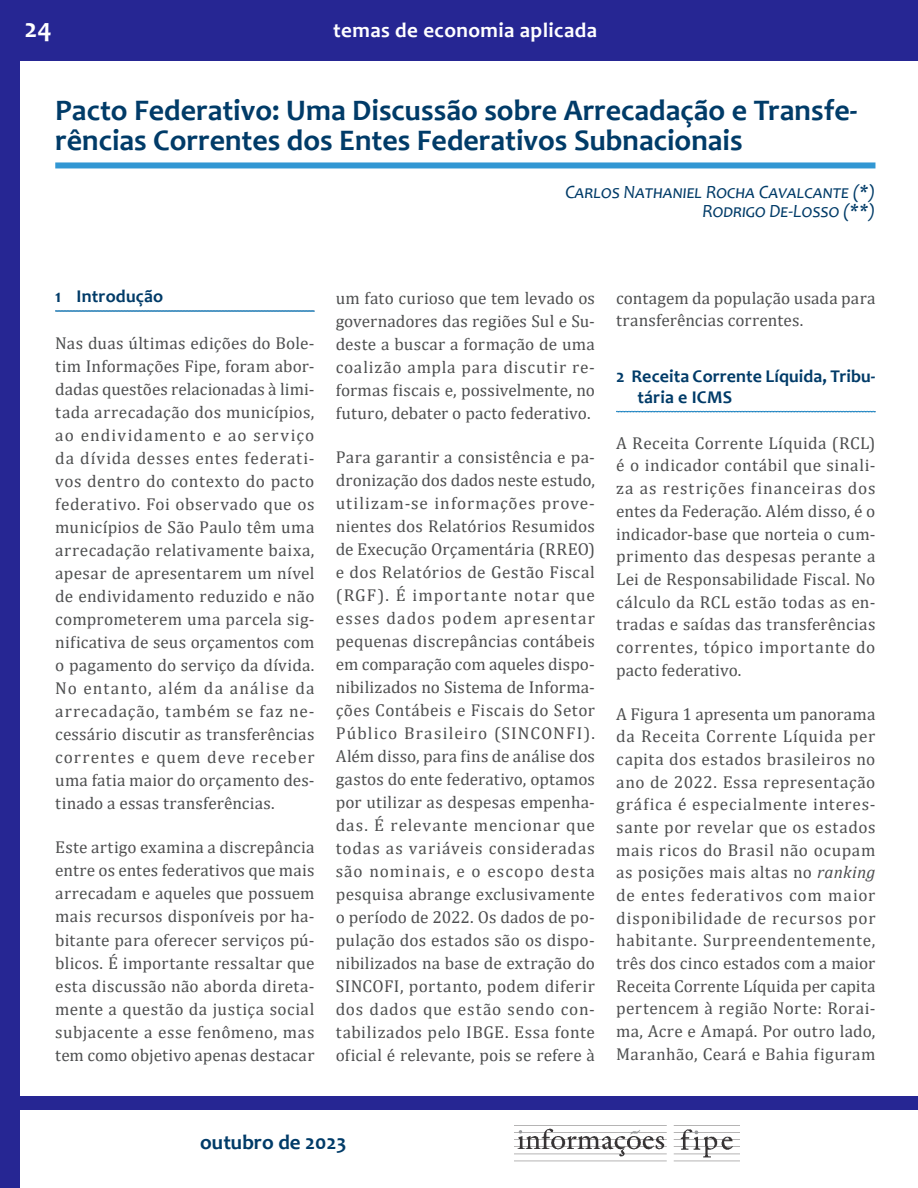
<style>
.page{position:relative;width:918px;height:1188px;background:#fff}
.page>*{position:absolute;margin:0;border:0;box-sizing:border-box;transform-origin:0 0}
.t1{font:700 30px/30.2px "Candara";color:#003b68}
.t2{font:700 27px "Candara";color:#fff}
.t3{font:700 21px "Candara";letter-spacing:.02em;color:#fff}
.t4{font:700 21px "Candara";color:#003b68}
.t5{font:italic 18.75px/18.9px "Candara";color:#003b68;text-align:right}
.t6{font:700 18px/21.1px "Candara";letter-spacing:.005em;color:#003b68}
.t7{font:17.25px/23px "Cambria";letter-spacing:.015em;color:#4e4f50;text-align:justify}
.s1{font-style:italic}
</style>
<div class="page">
<div style="left:0;top:0;width:20px;height:1188px;background:#262693"></div>
<div style="left:0;top:0;width:918px;height:61px;background:#262693"></div>
<div style="left:15px;top:1097px;width:903px;height:13px;background:#262693"></div>
<img style="left:514px;top:1125px;width:225px;height:37px">
<div style="left:55px;top:162px;width:820px;height:6px;background:#3297d3"></div>
<svg style="left:55px;top:310px;width:260px;height:2px"></svg>
<svg style="left:616px;top:411px;width:260px;height:1px"></svg>
<h2 class="t2" style="left:25px;top:12px;width:29px">24</h2>
<p class="t3" style="left:333px;top:17px;width:265px">temas de economia aplicada</p>
<h1 class="t1" style="left:55px;top:94px;width:804px">Pacto Federativo: Uma Discussão sobre Arrecadação e Transfe&shy;rências Correntes dos Entes Federativos Subnacionais</h1>
<p class="t5" style="left:565px;top:183px;width:312px">Carlos Nathaniel Rocha Cavalcante (*)<br>Rodrigo De-Losso (**)</p>
<p class="t6" style="left:55px;top:285px;width:110px">1 Introdução</p>
<p class="t7" style="left:55px;top:331px;width:261px">Nas duas últimas edições do Bole&shy;tim Informações Fipe, foram abor&shy;dadas questões relacionadas à limi&shy;tada arrecadação dos municípios, ao endividamento e ao serviço da dívida desses entes federati&shy;vos dentro do contexto do pacto federativo. Foi observado que os municípios de São Paulo têm uma arrecadação relativamente baixa, apesar de apresentarem um nível de endividamento reduzido e não comprometerem uma parcela sig&shy;nificativa de seus orçamentos com o pagamento do serviço da dívida.<br>No entanto, além da análise da arrecadação, também se faz ne&shy;cessário discutir as transferências correntes e quem deve receber uma fatia maior do orçamento des&shy;tinado a essas transferências.</p>
<p class="t7" style="left:55px;top:836px;width:261px">Este artigo examina a discrepância entre os entes federativos que mais arrecadam e aqueles que possuem mais recursos disponíveis por ha&shy;bitante para oferecer serviços pú&shy;blicos. É importante ressaltar que esta discussão não aborda direta&shy;mente a questão da justiça social subjacente a esse fenômeno, mas tem como objetivo apenas destacar</p>
<p class="t7" style="left:336px;top:286px;width:261px">um fato curioso que tem levado os governadores das regiões Sul e Su&shy;deste a buscar a formação de uma coalizão ampla para discutir re&shy;formas fiscais e, possivelmente, no futuro, debater o pacto federativo.</p>
<p class="t7" style="left:336px;top:446px;width:261px">Para garantir a consistência e pa&shy;dronização dos dados neste estudo, utilizam-se informações prove&shy;nientes dos Relatórios Resumidos de Execução Orçamentária (RREO) e dos Relatórios de Gestão Fiscal (RGF). É importante notar que esses dados podem apresentar pequenas discrepâncias contábeis em comparação com aqueles dispo&shy;nibilizados no Sistema de Informa&shy;ções Contábeis e Fiscais do Setor Público Brasileiro (SINCONFI).<br>Além disso, para fins de análise dos gastos do ente federativo, optamos por utilizar as despesas empenha&shy;das. É relevante mencionar que todas as variáveis consideradas são nominais, e o escopo desta pesquisa abrange exclusivamente o período de 2022. Os dados de po&shy;pulação dos estados são os dispo&shy;nibilizados na base de extração do SINCOFI, portanto, podem diferir dos dados que estão sendo con&shy;tabilizados pelo IBGE. Essa fonte oficial é relevante, pois se refere à</p>
<p class="t7" style="left:616px;top:286px;width:261px">contagem da população usada para transferências correntes.</p>
<p class="t6" style="left:638px;top:365px;width:239px;text-indent:-21px">2 Receita Corrente Líquida, Tribu&shy;tária e ICMS</p>
<p class="t7" style="left:616px;top:432px;width:261px">A Receita Corrente Líquida (RCL) é o indicador contábil que sinali&shy;za as restrições financeiras dos entes da Federação. Além disso, é o indicador-base que norteia o cum&shy;primento das despesas perante a Lei de Responsabilidade Fiscal. No cálculo da RCL estão todas as en&shy;tradas e saídas das transferências correntes, tópico importante do pacto federativo.</p>
<p class="t7" style="left:616px;top:702px;width:261px">A Figura 1 apresenta um panorama da Receita Corrente Líquida per capita dos estados brasileiros no ano de 2022. Essa representação gráfica é especialmente interes&shy;sante por revelar que os estados mais ricos do Brasil não ocupam as posições mais altas no <span class="s1">ranking </span>de entes federativos com maior disponibilidade de recursos por habitante. Surpreendentemente, três dos cinco estados com a maior Receita Corrente Líquida per capita pertencem à região Norte: Rorai&shy;ma, Acre e Amapá. Por outro lado, Maranhão, Ceará e Bahia figuram</p>
<p class="t4" style="left:200px;top:1129px;width:148px">outubro de 2023</p>
</div>
